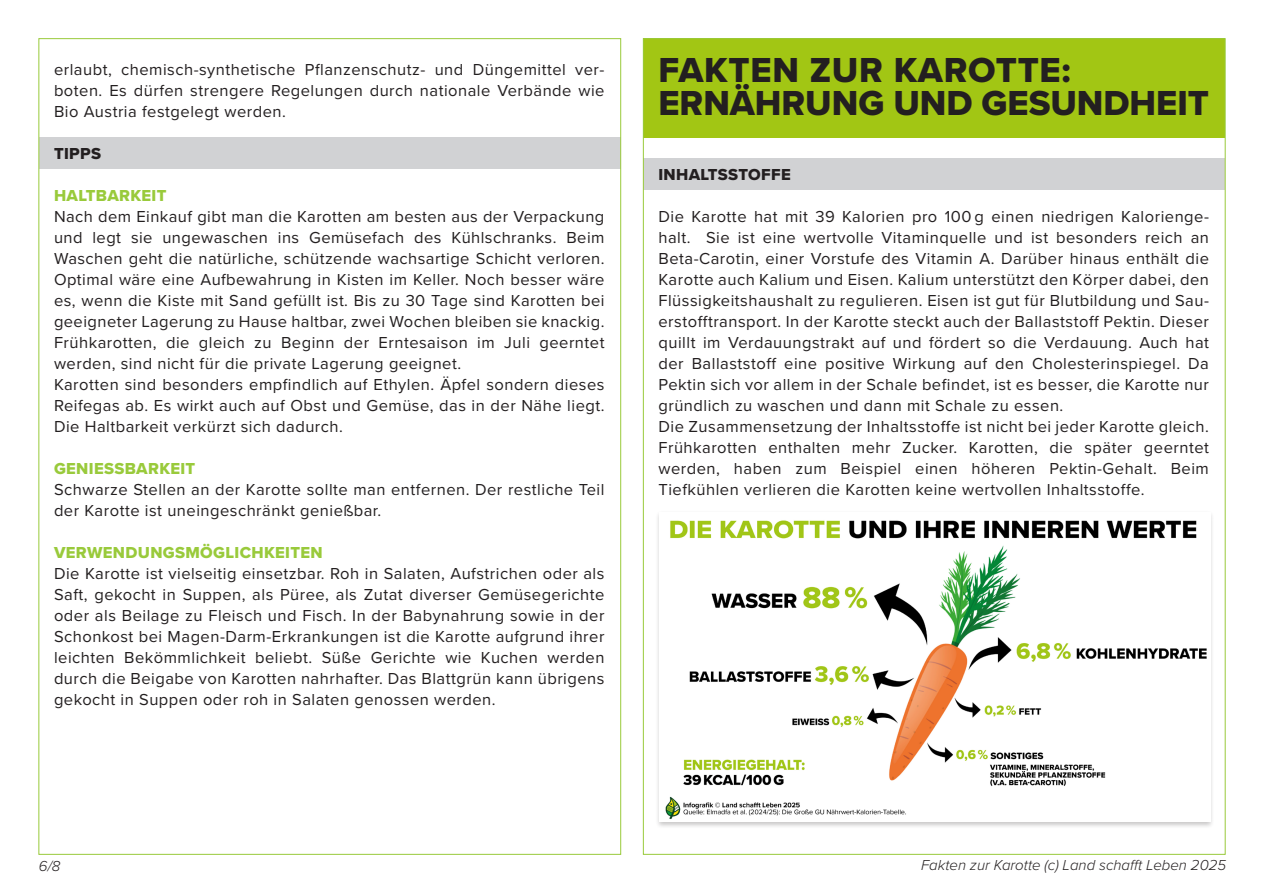
<style>
.page{position:relative;width:1263px;height:893px;background:#fff}
.page>*{position:absolute;margin:0;border:0;box-sizing:border-box;transform-origin:0 0}
.overhead{font:36px/33px "Proxima Nova Extrabld";color:#231f20}
.Fließtext1{font:16.5px/21px "Proxima Nova";letter-spacing:.03em;color:#231f20;text-align:justify}
.head_gruen1{font:16.5px "Proxima Nova Extrabld";letter-spacing:.02em;color:#99ca3b}
.head_grau_1{font:16.5px "Proxima Nova Extrabld";letter-spacing:.02em;color:#231f20}
.t1{font:italic 300 15px "Proxima Nova";color:#231f20}
</style>
<div class="page">
<div style="left:39px;top:137px;width:581px;height:32px;background:#d1d2d4"></div>
<div style="left:644px;top:39px;width:581px;height:99px;background:#a2c614"></div>
<div style="left:644px;top:158px;width:581px;height:32px;background:#d1d2d4"></div>
<div style="left:655px;top:510px;width:559px;height:318px;background:#231f20;opacity:.25"></div>
<img style="left:659px;top:513px;width:551px;height:309px">
<p class="Fließtext1" style="left:54px;top:59px;width:552px">erlaubt, chemisch-synthetische Pflanzenschutz- und Düngemittel ver&shy;boten. Es dürfen strengere Regelungen durch nationale Verbände wie Bio Austria festgelegt werden.</p>
<p class="head_grau_1" style="left:54px;top:144px;width:49px">TIPPS</p>
<p class="head_gruen1" style="left:54px;top:186px;width:114px">HALTBARKEIT</p>
<p class="Fließtext1" style="left:54px;top:206px;width:552px">Nach dem Einkauf gibt man die Karotten am besten aus der Verpackung und legt sie ungewaschen ins Gemüsefach des Kühlschranks. Beim Waschen geht die natürliche, schützende wachsartige Schicht verloren.<br>Optimal wäre eine Aufbewahrung in Kisten im Keller. Noch besser wäre es, wenn die Kiste mit Sand gefüllt ist. Bis zu 30 Tage sind Karotten bei geeigneter Lagerung zu Hause haltbar, zwei Wochen bleiben sie knackig.</p>
<p class="Fließtext1" style="left:54px;top:332px;width:552px">Frühkarotten, die gleich zu Beginn der Erntesaison im Juli geerntet werden, sind nicht für die private Lagerung geeignet.</p>
<p class="Fließtext1" style="left:54px;top:374px;width:552px">Karotten sind besonders empfindlich auf Ethylen. Äpfel sondern dieses Reifegas ab. Es wirkt auch auf Obst und Gemüse, das in der Nähe liegt.<br>Die Haltbarkeit verkürzt sich dadurch.</p>
<p class="head_gruen1" style="left:54px;top:459px;width:143px">GENIESSBARKEIT</p>
<p class="Fließtext1" style="left:54px;top:479px;width:552px">Schwarze Stellen an der Karotte sollte man entfernen. Der restliche Teil der Karotte ist uneingeschränkt genießbar.</p>
<p class="head_gruen1" style="left:54px;top:543px;width:270px">VERWENDUNGSMÖGLICHKEITEN</p>
<p class="Fließtext1" style="left:54px;top:563px;width:552px">Die Karotte ist vielseitig einsetzbar. Roh in Salaten, Aufstrichen oder als Saft, gekocht in Suppen, als Püree, als Zutat diverser Gemüsegerichte oder als Beilage zu Fleisch und Fisch. In der Babynahrung sowie in der Schonkost bei Magen-Darm-Erkrankungen ist die Karotte aufgrund ihrer leichten Bekömmlichkeit beliebt. Süße Gerichte wie Kuchen werden durch die Beigabe von Karotten nahrhafter. Das Blattgrün kann übrigens gekocht in Suppen oder roh in Salaten genossen werden.</p>
<p class="overhead" style="left:658px;top:56px;width:552px">FAKTEN ZUR KAROTTE:<br>ERNÄHRUNG UND GESUNDHEIT</p>
<p class="head_grau_1" style="left:658px;top:165px;width:134px">INHALTSSTOFFE</p>
<p class="Fließtext1" style="left:658px;top:206px;width:552px">Die Karotte hat mit 39 Kalorien pro 100 g einen niedrigen Kalorienge&shy;halt. Sie ist eine wertvolle Vitaminquelle und ist besonders reich an Beta-Carotin, einer Vorstufe des Vitamin A. Darüber hinaus enthält die Karotte auch Kalium und Eisen. Kalium unterstützt den Körper dabei, den Flüssigkeitshaushalt zu regulieren. Eisen ist gut für Blutbildung und Sau&shy;erstofftransport. In der Karotte steckt auch der Ballaststoff Pektin. Dieser quillt im Verdauungstrakt auf und fördert so die Verdauung. Auch hat der Ballaststoff eine positive Wirkung auf den Cholesterinspiegel. Da Pektin sich vor allem in der Schale befindet, ist es besser, die Karotte nur gründlich zu waschen und dann mit Schale zu essen.</p>
<p class="Fließtext1" style="left:658px;top:416px;width:552px">Die Zusammensetzung der Inhaltsstoffe ist nicht bei jeder Karotte gleich.<br>Frühkarotten enthalten mehr Zucker. Karotten, die später geerntet werden, haben zum Beispiel einen höheren Pektin-Gehalt. Beim Tiefkühlen verlieren die Karotten keine wertvollen Inhaltsstoffe.</p>
<p class="t1" style="left:39px;top:854px;width:23px">6/8</p>
<p class="t1" style="left:921px;top:854px;width:307px">Fakten zur Karotte (c) Land schafft Leben 2025</p>
</div>
